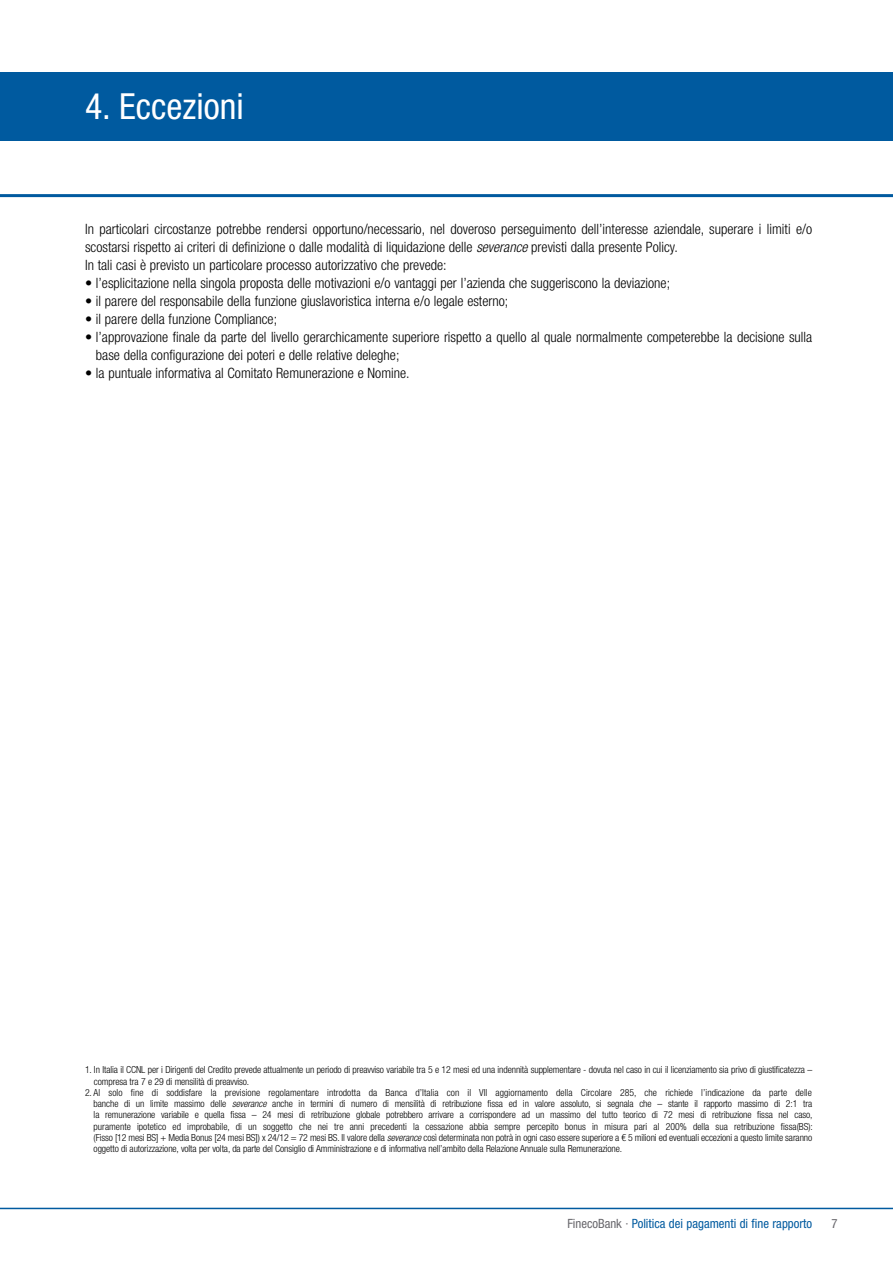
<style>
.page{position:relative;width:893px;height:1263px;background:#fff}
.page>*{position:absolute;margin:0;border:0;box-sizing:border-box;transform-origin:0 0}
.t1{font:condensed 36px "Helvetica Neue LT Std";color:#fff}
.t2{font:300 condensed 14.25px/18px "Helvetica Neue LT Std";color:#000}
.t3{font:condensed 12.75px "Helvetica Neue LT Std";color:#005a9f}
.t4{font:condensed 12.75px "Helvetica Neue LT Std";color:#68676c}
.t5{font:300 condensed 9.75px/11.2px "Helvetica Neue LT Std";letter-spacing:-.01em;color:#000}
.s1{font-style:italic}
.s2{color:#68676c}
</style>
<div class="page">
<div style="left:0;top:72px;width:893px;height:68px;background:#005a9f"></div>
<hr style="left:0;top:194px;width:893px;height:3px;background:#005a9f">
<hr style="left:0;top:1208px;width:893px;height:1px;background:#005a9f">
<h1 class="t1" style="left:85px;top:86px;width:160px">4. Eccezioni</h1>
<p class="t2" style="left:85px;top:220px;width:729px">In particolari circostanze potrebbe rendersi opportuno/necessario, nel doveroso perseguimento dell’interesse aziendale, superare i limiti e/o scostarsi rispetto ai criteri di definizione o dalle modalità di liquidazione delle <span class="s1">severance</span> previsti dalla presente Policy.<br>In tali casi è previsto un particolare processo autorizzativo che prevede:</p>
<h2 class="t2" style="left:85px;top:274px;width:586px">• l’esplicitazione nella singola proposta delle motivazioni e/o vantaggi per l’azienda che suggeriscono la deviazione;</h2>
<h2 class="t2" style="left:85px;top:292px;width:425px">• il parere del responsabile della funzione giuslavoristica interna e/o legale esterno;</h2>
<h2 class="t2" style="left:85px;top:310px;width:194px">• il parere della funzione Compliance;</h2>
<h2 class="t2" style="left:96px;top:328px;width:718px;text-indent:-11px">• l’approvazione finale da parte del livello gerarchicamente superiore rispetto a quello al quale normalmente competerebbe la decisione sulla base della configurazione dei poteri e delle relative deleghe;</h2>
<h2 class="t2" style="left:85px;top:364px;width:326px">• la puntuale informativa al Comitato Remunerazione e Nomine.</h2>
<p class="t5" style="left:94px;top:1064px;width:720px;text-indent:-9px">1. In Italia il CCNL per i Dirigenti del Credito prevede attualmente un periodo di preavviso variabile tra 5 e 12 mesi ed una indennità supplementare - dovuta nel caso in cui il licenziamento sia privo di giustificatezza – compresa tra 7 e 29 di mensilità di preavviso.</p>
<p class="t5" style="left:94px;top:1086px;width:721px;text-align:justify;text-indent:-9px">2. Al solo fine di soddisfare la previsione regolamentare introdotta da Banca d’Italia con il VII aggiornamento della Circolare 285, che richiede l’indicazione da parte delle banche di un limite massimo delle <span class="s1">severance</span> anche in termini di numero di mensilità di retribuzione fissa ed in valore assoluto, si segnala che – stante il rapporto massimo di 2:1 tra la remunerazione variabile e quella fissa – 24 mesi di retribuzione globale potrebbero arrivare a corrispondere ad un massimo del tutto teorico di 72 mesi di retribuzione fissa nel caso, puramente ipotetico ed improbabile, di un soggetto che nei tre anni precedenti la cessazione abbia sempre percepito bonus in misura pari al 200% della sua retribuzione fissa(BS): (Fisso [12 mesi BS] + Media Bonus [24 mesi BS]) x 24/12 = 72 mesi BS. Il valore della <span class="s1">severance</span> così determinata non potrà in ogni caso essere superiore a € 5 milioni ed eventuali eccezioni a questo limite saranno oggetto di autorizzazione, volta per volta, da parte del Consiglio di Amministrazione e di informativa nell’ambito della Relazione Annuale sulla Remunerazione.</p>
<h3 class="t3" style="left:567px;top:1216px;width:246px"><span class="s2">FinecoBank ·</span> Politica dei pagamenti di fine rapporto</h3>
<h3 class="t4" style="left:832px;top:1216px;width:8px">7</h3>
</div>
